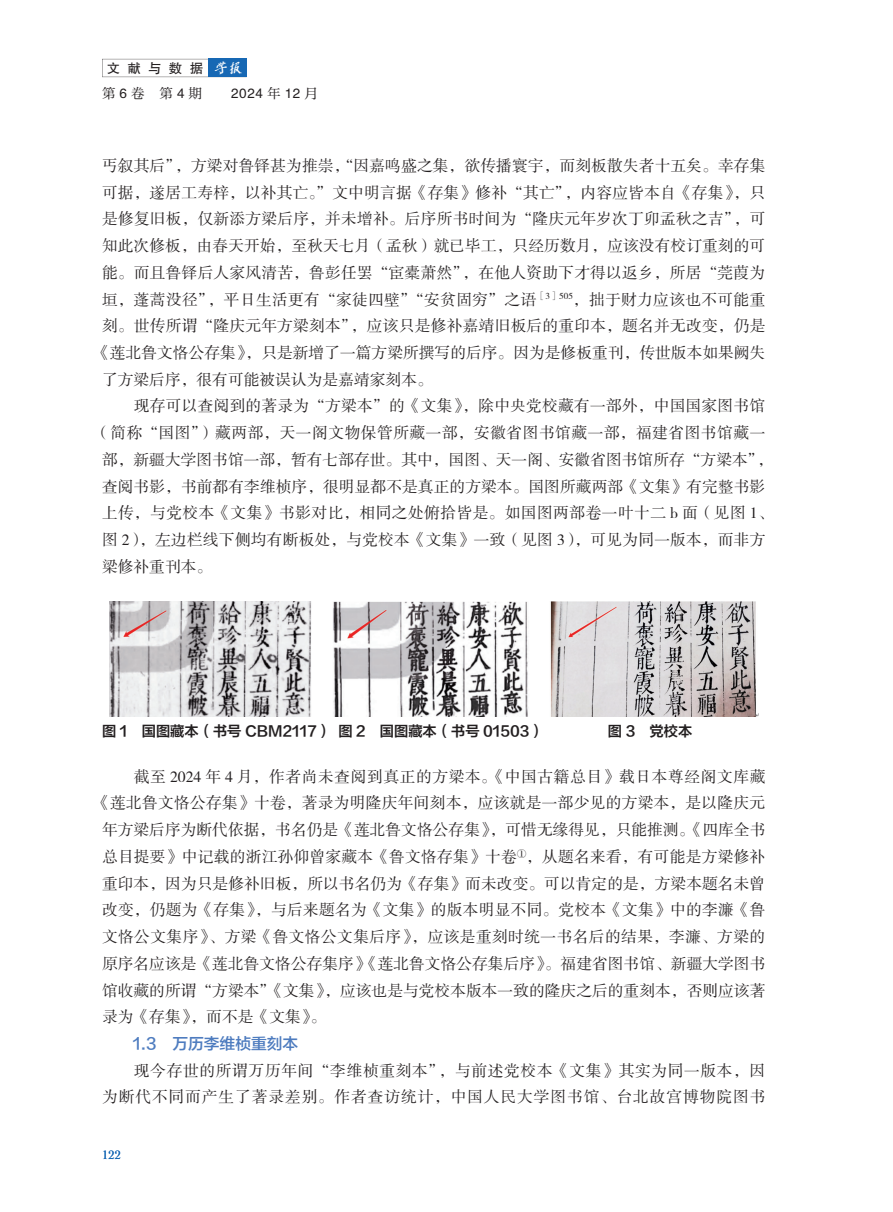
<style>
.page{position:relative;width:893px;height:1212px;background:#fff}
.page>*{position:absolute;margin:0;border:0;box-sizing:border-box;transform-origin:0 0}
.t1{font:15.75px "FZSSK GBK1 0";letter-spacing:.015em;color:#231f20}
.t2{font:15.75px/26.7px "FZSSK GBK1 0";letter-spacing:.055em;color:#231f20;text-align:right}
.t3{font:15.75px "FZSSK GBK1 0";letter-spacing:.035em;color:#231f20}
.t4{font:15.75px "FZLTZHK GBK1 0";color:#4e7cbf}
.t5{font:14.25px "FZLTZCHK GBK1 0";color:#231f20}
.t6{font:13.5px "FZHTK GBK1 0";letter-spacing:.295em;color:#231f20}
.t7{font:13.5px "FZXIYSK GBK1 0";color:#231f20}
.t8{font:12.75px "Cochin";color:#1768b4}
.s1{font-family:"Cai Yun Han Mao Bi Xing jian";color:#fff}
.s2{font-family:"FZHTK GBK1 0"}
.s3{font-family:"FZXIYSK GBK1 0"}
</style>
<div class="page">
<svg style="left:102px;top:59px;width:106px;height:18px"></svg>
<div style="left:208px;top:59px;width:39px;height:18px;background:#1768b4"></div>
<img style="left:109px;top:602px;width:649px;height:114px">
<p class="t6" style="left:107px;top:61px;width:137px">文献与数据 <span class="s1">学报</span></p>
<p class="t7" style="left:102px;top:85px;width:102px">第<span class="s2">6</span>卷 第<span class="s2">4</span>期</p>
<p class="t6" style="left:231px;top:86px;width:88px">2024 <span class="s3">年</span> 12 <span class="s3">月</span></p>
<p class="t1" style="left:102px;top:157px;width:665px">丐叙其后”，方梁对鲁铎甚为推崇，“因嘉鸣盛之集，欲传播寰宇，而刻板散失者十五矣。幸存集</p>
<p class="t1" style="left:102px;top:184px;width:665px">可据，遂居工寿梓，以补其亡。”文中明言据《存集》修补“其亡”，内容应皆本自《存集》，只</p>
<p class="t1" style="left:102px;top:211px;width:665px">是修复旧板，仅新添方梁后序，并未增补。后序所书时间为“隆庆元年岁次丁卯孟秋之吉”，可</p>
<p class="t1" style="left:102px;top:237px;width:665px">知此次修板，由春天开始，至秋天七月（孟秋）就已毕工，只经历数月，应该没有校订重刻的可</p>
<p class="t1" style="left:102px;top:264px;width:665px">能。而且鲁铎后人家风清苦，鲁彭任罢“宦橐萧然”，在他人资助下才得以返乡，所居“莞葭为</p>
<p class="t1" style="left:102px;top:291px;width:665px">垣，蓬蒿没径”，平日生活更有“家徒四壁”“安贫固穷”之语<sup>［3］505</sup>，拙于财力应该也不可能重</p>
<p class="t1" style="left:102px;top:318px;width:665px">刻。世传所谓“隆庆元年方梁刻本”，应该只是修补嘉靖旧板后的重印本，题名并无改变，仍是</p>
<p class="t1" style="left:94px;top:344px;width:673px">《莲北鲁文恪公存集》，只是新增了一篇方梁所撰写的后序。因为是修板重刊，传世版本如果阙失</p>
<p class="t1" style="left:102px;top:371px;width:332px">了方梁后序，很有可能被误认为是嘉靖家刻本。</p>
<p class="t1" style="left:134px;top:398px;width:633px">现存可以查阅到的著录为“方梁本”的《文集》，除中央党校藏有一部外，中国国家图书馆</p>
<p class="t1" style="left:94px;top:425px;width:673px">（简称“国图”）藏两部，天一阁文物保管所藏一部，安徽省图书馆藏一部，福建省图书馆藏一</p>
<p class="t1" style="left:102px;top:451px;width:673px">部，新疆大学图书馆一部，暂有七部存世。其中，国图、天一阁、安徽省图书馆所存“方梁本”，</p>
<p class="t1" style="left:102px;top:478px;width:665px">查阅书影，书前都有李维桢序，很明显都不是真正的方梁本。国图所藏两部《文集》有完整书影</p>
<p class="t1" style="left:102px;top:505px;width:673px">上传，与党校本《文集》书影对比，相同之处俯拾皆是。如国图两部卷一叶十二 b 面（见图 1、</p>
<p class="t1" style="left:102px;top:531px;width:665px">图 2），左边栏线下侧均有断板处，与党校本《文集》一致（见图 3），可见为同一版本，而非方</p>
<p class="t1" style="left:102px;top:558px;width:112px">梁修补重刊本。</p>
<p class="t5" style="left:102px;top:723px;width:443px">图 1 国图藏本（书号 CBM2117） 图 2 国图藏本（书号 01503）</p>
<p class="t5" style="left:608px;top:723px;width:86px">图 3 党校本</p>
<p class="t3" style="left:134px;top:768px;width:633px">截至 2024 年 4 月，作者尚未查阅到真正的方梁本。《中国古籍总目》载日本尊经阁文库藏</p>
<p class="t1" style="left:94px;top:795px;width:673px">《莲北鲁文恪公存集》十卷，著录为明隆庆年间刻本，应该就是一部少见的方梁本，是以隆庆元</p>
<p class="t1" style="left:102px;top:821px;width:665px">年方梁后序为断代依据，书名仍是《莲北鲁文恪公存集》，可惜无缘得见，只能推测。《四库全书</p>
<p class="t1" style="left:102px;top:848px;width:665px">总目提要》中记载的浙江孙仰曾家藏本《鲁文恪存集》十卷<sup>①</sup>，从题名来看，有可能是方梁修补</p>
<p class="t1" style="left:102px;top:875px;width:665px">重印本，因为只是修补旧板，所以书名仍为《存集》而未改变。可以肯定的是，方梁本题名未曾</p>
<p class="t1" style="left:102px;top:902px;width:665px">改变，仍题为《存集》，与后来题名为《文集》的版本明显不同。党校本《文集》中的李濂《鲁</p>
<p class="t1" style="left:102px;top:928px;width:665px">文恪公文集序》、方梁《鲁文恪公文集后序》，应该是重刻时统一书名后的结果，李濂、方梁的</p>
<p class="t1" style="left:102px;top:955px;width:665px">原序名应该是《莲北鲁文恪公存集序》《莲北鲁文恪公存集后序》。福建省图书馆、新疆大学图书</p>
<p class="t1" style="left:102px;top:982px;width:665px">馆收藏的所谓“方梁本”《文集》，应该也是与党校本版本一致的隆庆之后的重刻本，否则应该著</p>
<p class="t1" style="left:102px;top:1008px;width:226px">录为《存集》，而不是《文集》。</p>
<p class="t4" style="left:133px;top:1035px;width:167px">1.3 万历李维桢重刻本</p>
<p class="t2" style="left:102px;top:1058px;width:665px">现今存世的所谓万历年间“李维桢重刻本”，与前述党校本《文集》其实为同一版本，因<br>为断代不同而产生了著录差别。作者查访统计，中国人民大学图书馆、台北故宫博物院图书</p>
<p class="t8" style="left:102px;top:1146px;width:21px">122</p>
</div>
